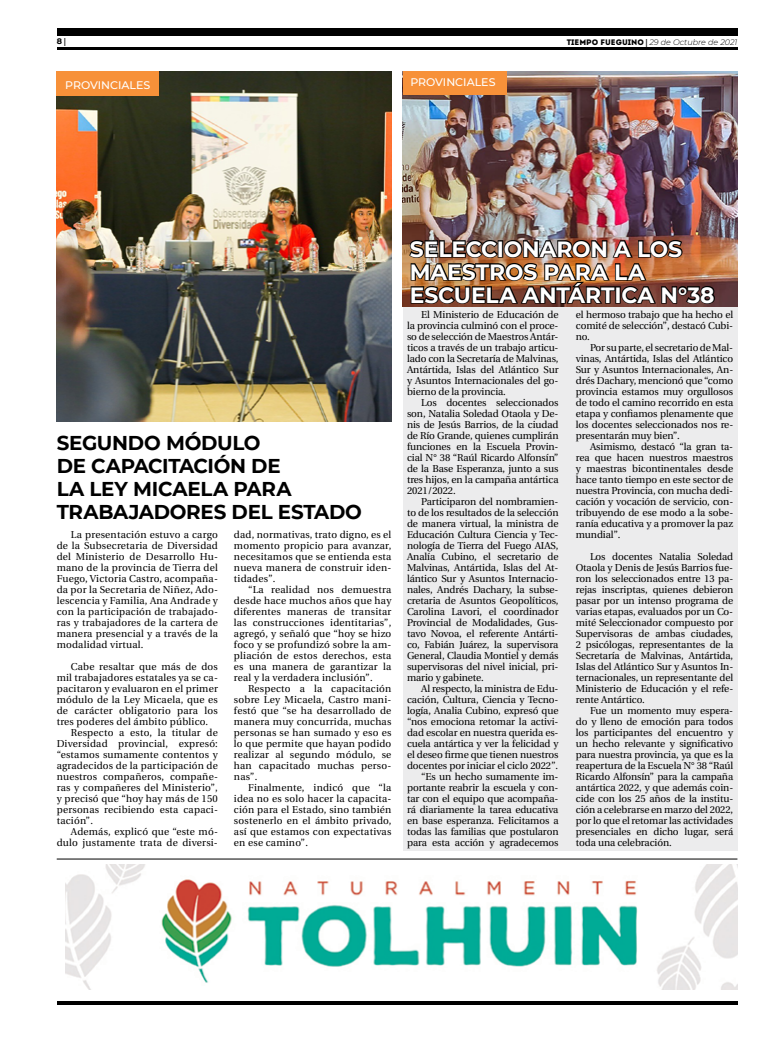
<style>
.page{position:relative;width:780px;height:1049px;background:#fff}
.page>*{position:absolute;margin:0;border:0;box-sizing:border-box;transform-origin:0 0}
.t1{font:700 22px/23px "Montserrat";letter-spacing:-.005em;color:#fff}
.t2{font:700 20px/23px "Montserrat";letter-spacing:-.015em;color:#000}
.t3{font:500 11px "Montserrat";color:#fff}
.t4{font:10px/11px "Utopia";letter-spacing:-.01em;color:#000;text-align:justify}
.t5{font:10px "Utopia";letter-spacing:.02em;color:#000}
.t6{font:italic 300 8px "Montserrat";color:#000}
.t7{font:700 8px "Montserrat";color:#000}
.s1{font-family:"Utopia"}
.s2{font-family:"Intro";font-weight:400;font-style:normal}
.s3{font-family:"Utopia";font-weight:700;font-style:normal}
</style>
<div class="page">
<hr style="left:57px;top:48px;width:680px;height:2px;background:#000">
<div style="left:57px;top:28px;width:680px;height:7px;background:#000"></div>
<hr style="left:57px;top:1001px;width:680px;height:4px;background:#000">
<div style="left:403px;top:72px;width:334px;height:778px;background:#ececed"></div>
<img style="left:403px;top:72px;width:334px;height:235px">
<img style="left:57px;top:72px;width:334px;height:350px">
<img style="left:408px;top:239px;width:308px;height:66px">
<div style="left:403px;top:72px;width:103px;height:23px;background:#f79139"></div>
<div style="left:57px;top:72px;width:102px;height:24px;background:#f79139"></div>
<img style="left:65px;top:865px;width:672px;height:124px">
<hr style="left:57px;top:858px;width:680px;height:1px;background:#000">
<p class="t7" style="left:57px;top:35px;width:11px">8 <span class="s1">|</span></p>
<p class="t6" style="left:566px;top:36px;width:172px"><span class="s2">TIEMPO FUEGUINO</span> <span class="s3">|</span> 29 de Octubre de 2021</p>
<p class="t3" style="left:65px;top:78px;width:86px">PROVINCIALES</p>
<p class="t3" style="left:410px;top:75px;width:86px">PROVINCIALES</p>
<h2 class="t2" style="left:57px;top:430px;width:307px">SEGUNDO MÓDULO<br>DE CAPACITACIÓN DE<br>LA LEY MICAELA PARA<br>TRABAJADORES DEL ESTADO</h2>
<p class="t4" style="left:57px;top:529px;width:163px;text-indent:14px">La presentación estuvo a cargo de la Subsecretaria de Diversidad del Ministerio de Desarrollo Hu&shy;mano de la provincia de Tierra del Fuego, Victoria Castro, acompaña&shy;da por la Secretaria de Niñez, Ado&shy;lescencia y Familia, Ana Andrade y con la participación de trabajado&shy;ras y trabajadores de la cartera de manera presencial y a través de la modalidad virtual.</p>
<p class="t5" style="left:71px;top:661px;width:148px">Cabe resaltar que más de dos</p>
<p class="t5" style="left:57px;top:672px;width:163px">mil trabajadores estatales ya se ca-</p>
<p class="t5" style="left:57px;top:683px;width:163px">pacitaron y evaluaron en el primer</p>
<p class="t5" style="left:57px;top:694px;width:163px">módulo de la Ley Micaela, que es</p>
<p class="t5" style="left:57px;top:705px;width:163px">de carácter obligatorio para los</p>
<p class="t5" style="left:57px;top:716px;width:153px">tres poderes del ámbito público.</p>
<p class="t5" style="left:71px;top:727px;width:148px">Respecto a esto, la titular de</p>
<p class="t5" style="left:57px;top:738px;width:163px">Diversidad provincial, expresó:</p>
<p class="t5" style="left:57px;top:749px;width:163px">“estamos sumamente contentos y</p>
<p class="t5" style="left:57px;top:760px;width:163px">agradecidos de la participación de</p>
<p class="t5" style="left:57px;top:771px;width:163px">nuestros compañeros, compañe-</p>
<p class="t5" style="left:57px;top:782px;width:163px">ras y compañeres del Ministerio”,</p>
<p class="t5" style="left:57px;top:793px;width:163px">y precisó que “hoy hay más de 150</p>
<p class="t5" style="left:57px;top:804px;width:163px">personas recibiendo esta capaci-</p>
<p class="t4" style="left:57px;top:815px;width:38px">tación”.</p>
<p class="t5" style="left:71px;top:826px;width:148px">Además, explicó que “este mó-</p>
<p class="t5" style="left:57px;top:837px;width:163px">dulo justamente trata de diversi-</p>
<p class="t4" style="left:234px;top:529px;width:159px">dad, normativas, trato digno, es el momento propicio para avanzar, necesitamos que se entienda esta nueva manera de construir iden&shy;tidades”.</p>
<p class="t4" style="left:234px;top:584px;width:159px;text-indent:14px">“La realidad nos demuestra desde hace muchos años que hay diferentes maneras de transitar las construcciones identitarias”, agregó, y señaló que “hoy se hizo foco y se profundizó sobre la am&shy;pliación de estos derechos, esta es una manera de garantizar la real y la verdadera inclusión”.</p>
<p class="t4" style="left:234px;top:683px;width:159px;text-indent:14px">Respecto a la capacitación sobre Ley Micaela, Castro mani&shy;festó que “se ha desarrollado de manera muy concurrida, muchas personas se han sumado y eso es lo que permite que hayan podido realizar al segundo módulo, se han capacitado muchas perso&shy;nas”.</p>
<p class="t4" style="left:234px;top:782px;width:159px;text-indent:14px">Finalmente, indicó que “la idea no es solo hacer la capacita&shy;ción para el Estado, sino también sostenerlo en el ámbito privado, así que estamos con expectativas en ese camino”.</p>
<h1 class="t1" style="left:410px;top:236px;width:306px">SELECCIONARON A LOS<br>MAESTROS PARA LA<br>ESCUELA ANTÁRTICA N°38</h1>
<p class="t4" style="left:407px;top:309px;width:153px;text-indent:14px">El Ministerio de Educación de la provincia culminó con el proce&shy;so de selección de Maestros Antár&shy;ticos a través de un trabajo articu&shy;lado con la Secretaría de Malvinas, Antártida, Islas del Atlántico Sur y Asuntos Internacionales del go&shy;bierno de la provincia.</p>
<p class="t4" style="left:407px;top:397px;width:153px;text-indent:14px">Los docentes seleccionados son, Natalia Soledad Otaola y De&shy;nis de Jesús Barrios, de la ciudad de Río Grande, quienes cumplirán funciones en la Escuela Provin&shy;cial N° 38 “Raúl Ricardo Alfonsín” de la Base Esperanza, junto a sus tres hijos, en la campaña antártica 2021/2022.</p>
<p class="t4" style="left:407px;top:496px;width:153px;text-indent:14px">Participaron del nombramien&shy;to de los resultados de la selección de manera virtual, la ministra de Educación Cultura Ciencia y Tec&shy;nología de Tierra del Fuego AIAS, Analía Cubino, el secretario de Malvinas, Antártida, Islas del At&shy;lántico Sur y Asuntos Internacio&shy;nales, Andrés Dachary, la subse&shy;cretaria de Asuntos Geopolíticos, Carolina Lavori, el coordinador Provincial de Modalidades, Gus&shy;tavo Novoa, el referente Antárti&shy;co, Fabián Juárez, la supervisora General, Claudia Montiel y demás supervisoras del nivel inicial, pri&shy;mario y gabinete.</p>
<p class="t4" style="left:407px;top:683px;width:153px;text-align:right">Al respecto, la ministra de Edu&shy;cación, Cultura, Ciencia y Tecno&shy;logía, Analia Cubino, expresó que “nos emociona retomar la activi&shy;dad escolar en nuestra querida es&shy;cuela antártica y ver la felicidad y el deseo firme que tienen nuestros docentes por iniciar el ciclo 2022”. “Es un hecho sumamente im&shy;portante reabrir la escuela y con&shy;tar con el equipo que acompaña&shy;rá diariamente la tarea educativa en base esperanza. Felicitamos a todas las familias que postularon para esta acción y agradecemos</p>
<p class="t4" style="left:576px;top:309px;width:159px">el hermoso trabajo que ha hecho el comité de selección”, destacó Cubi&shy;no.</p>
<p class="t4" style="left:576px;top:342px;width:159px;text-indent:14px">Por su parte, el secretario de Mal&shy;vinas, Antártida, Islas del Atlántico Sur y Asuntos Internacionales, An&shy;drés Dachary, mencionó que “como provincia estamos muy orgullosos de todo el camino recorrido en esta etapa y confiamos plenamente que los docentes seleccionados nos re&shy;presentarán muy bien”.</p>
<p class="t4" style="left:576px;top:441px;width:159px;text-indent:14px">Asimismo, destacó “la gran ta&shy;rea que hacen nuestros maestros y maestras bicontinentales desde hace tanto tiempo en este sector de nuestra Provincia, con mucha dedi&shy;cación y vocación de servicio, con&shy;tribuyendo de ese modo a la sobe&shy;ranía educativa y a promover la paz mundial”.</p>
<p class="t4" style="left:576px;top:551px;width:159px;text-indent:14px">Los docentes Natalia Soledad Otaola y Denis de Jesús Barrios fue&shy;ron los seleccionados entre 13 pa&shy;rejas inscriptas, quienes debieron pasar por un intenso programa de varias etapas, evaluados por un Co&shy;mité Seleccionador compuesto por Supervisoras de ambas ciudades, 2 psicólogas, representantes de la Secretaría de Malvinas, Antártida, Islas del Atlántico Sur y Asuntos In&shy;ternacionales, un representante del Ministerio de Educación y el refe&shy;rente Antártico.</p>
<p class="t4" style="left:576px;top:705px;width:159px;text-indent:14px">Fue un momento muy espera&shy;do y lleno de emoción para todos los participantes del encuentro y un hecho relevante y significativo para nuestra provincia, ya que es la reapertura de la Escuela N° 38 “Raúl Ricardo Alfonsín” para la campaña antártica 2022, y que además coin&shy;cide con los 25 años de la institu&shy;ción a celebrarse en marzo del 2022, por lo que el retomar las actividades presenciales en dicho lugar, será toda una celebración.</p>
</div>
